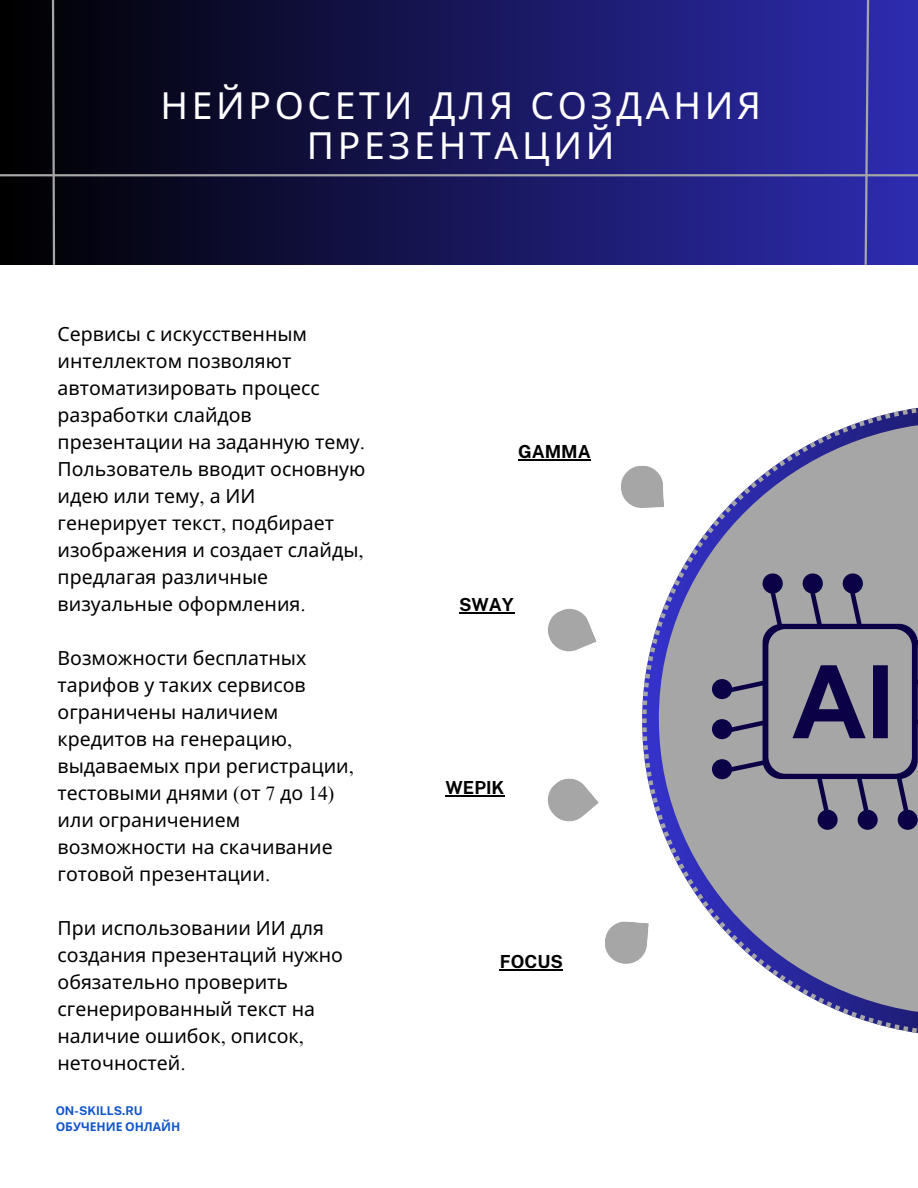
<style>
.page{position:relative;width:918px;height:1188px;background:#fff}
.page>*{position:absolute;margin:0;border:0;box-sizing:border-box;transform-origin:0 0}
.t1{font:37.35px/40.5px "Noto Sans";letter-spacing:.1em;color:#fff;text-align:center}
.t2{font:19.5px/27px "Noto Sans";color:#000001}
.t3{font:700 18px "Public Sans";color:#000}
.t4{font:700 12.15px "Noto Sans";color:#15c}
.t5{font:700 12.15px "Public Sans";color:#15c}
.s1{font-family:"Times NRMT Pro"}
</style>
<div class="page">
<div style="left:0;top:0;width:918px;height:265px;background:linear-gradient(to right,#000,#2e2cb0)"></div>
<svg style="left:51px;top:0;width:5px;height:265px"></svg>
<hr style="left:0;top:174px;width:918px;height:2px;background:#a6a6a6">
<hr style="left:518px;top:459px;width:73px;height:1px;background:#000">
<hr style="left:459px;top:612px;width:55px;height:2px;background:#000">
<hr style="left:500px;top:970px;width:63px;height:1px;background:#000">
<hr style="left:446px;top:796px;width:59px;height:1px;background:#000">
<svg style="left:605px;top:921px;width:37px;height:43px;background:#b4b4b4"></svg>
<svg style="left:547px;top:778px;width:52px;height:44px"></svg>
<svg style="left:548px;top:608px;width:49px;height:44px"></svg>
<svg style="left:642px;top:407px;width:276px;height:626px"></svg>
<svg style="left:659px;top:422px;width:259px;height:593px;fill:#a6a6a6"></svg>
<svg style="left:621px;top:465px;width:43px;height:44px"></svg>
<svg style="left:712px;top:573px;width:206px;height:257px;background:#8c8b96"></svg>
<svg style="left:793px;top:665px;width:95px;height:73px;background:#585476"></svg>
<svg style="left:863px;top:0;width:8px;height:265px;background:#4e4da6"></svg>
<h1 class="t1" style="left:160px;top:84px;width:602px">НЕЙРОСЕТИ ДЛЯ СОЗДАНИЯ<br>ПРЕЗЕНТАЦИЙ</h1>
<p class="t2" style="left:58px;top:319px;width:309px">Сервисы с искусственным интеллектом позволяют автоматизировать процесс разработки слайдов презентации на заданную тему<span class="s1">.<br></span>Пользователь вводит основную идею или тему<span class="s1">,</span> а ИИ генерирует текст<span class="s1">,</span> подбирает изображения и создает слайды<span class="s1">, </span>предлагая различные визуальные оформления<span class="s1">.</span></p>
<h2 class="t2" style="left:58px;top:643px;width:298px">Возможности бесплатных тарифов у таких сервисов ограничены наличием кредитов на генерацию<span class="s1">, </span>выдаваемых при регистрации<span class="s1">, </span>тестовыми днями <span class="s1">(</span>от <span class="s1">7</span> до <span class="s1">14) </span>или ограничением возможности на скачивание готовой презентации<span class="s1">.</span></h2>
<h2 class="t2" style="left:58px;top:913px;width:268px">При использовании ИИ для</h2>
<p class="t2" style="left:58px;top:940px;width:287px">создания презентаций нужно обязательно проверить сгенерированный текст на наличие ошибок<span class="s1">,</span> описок<span class="s1">, </span>неточностей<span class="s1">.</span></p>
<h2 class="t5" style="left:56px;top:1104px;width:88px">ON-SKILLS.RU</h2>
<p class="t4" style="left:56px;top:1118px;width:126px">ОБУЧЕНИЕ ОНЛАЙН</p>
<h3 class="t3" style="left:518px;top:441px;width:74px">GAMMA</h3>
<h3 class="t3" style="left:459px;top:594px;width:56px">SWAY</h3>
<p class="t3" style="left:446px;top:777px;width:61px">WEPIK</p>
<h3 class="t3" style="left:500px;top:951px;width:65px">FOCUS</h3>
</div>
